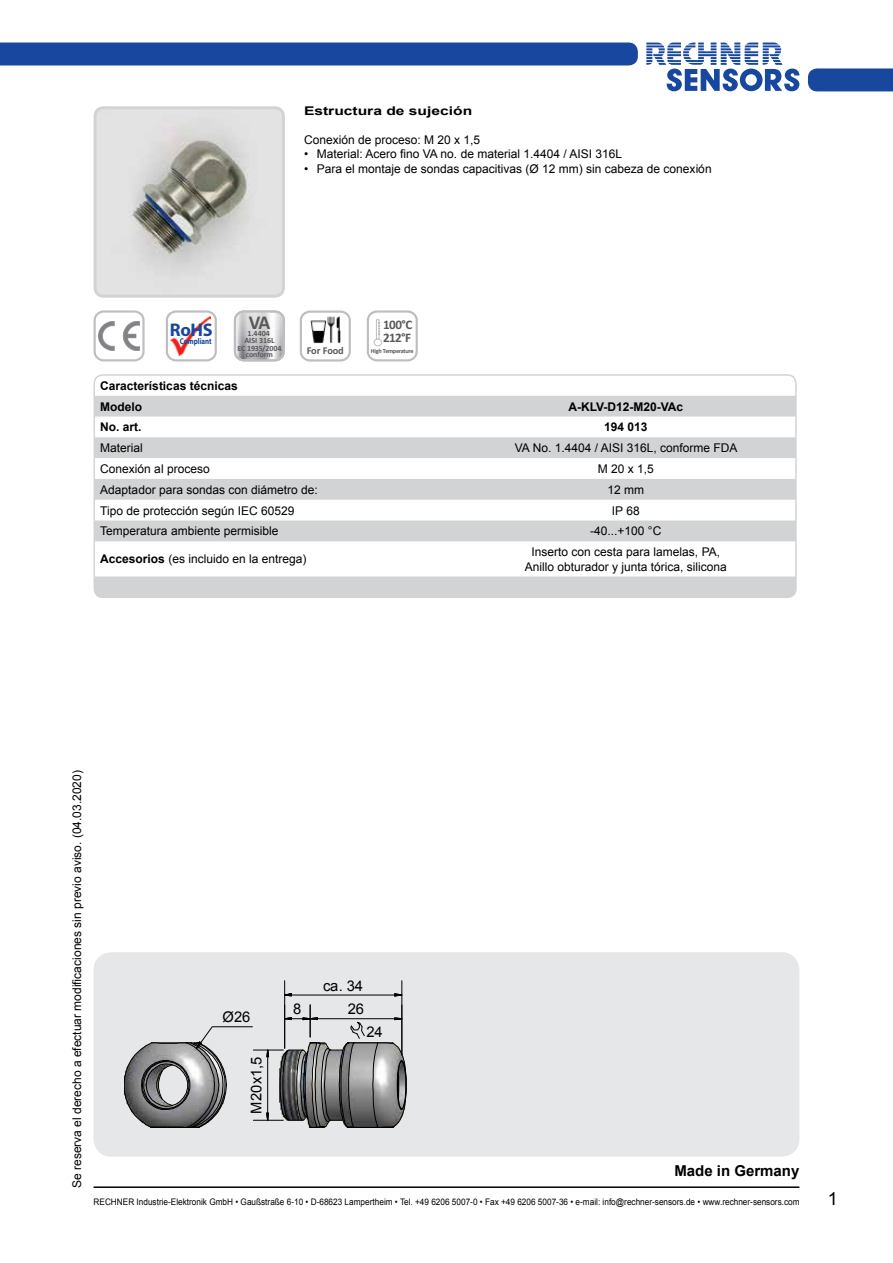
<style>
.page{position:relative;width:893px;height:1263px;background:#fff}
.page>*{position:absolute;margin:0;border:0;box-sizing:border-box;transform-origin:0 0}
.t1{font:700 19.65px "Calibri";color:#58595b}
.t2{font:700 18.3px "Myriad Pro";color:#17479e}
.t3{font:18px "Arial";color:#000}
.t4{font:700 15px "Arial";color:#000}
.t5{font:14.7px "Arial";letter-spacing:-.01em;color:#000}
.t6{font:700 13.05px/13px "Calibri";letter-spacing:-.055em;color:#58595b}
.t7{font:12px/14.4px "Arial";color:#000;text-align:center}
.t8{font:700 12px/20.7px "Arial";color:#000}
.t9{font:700 12px "Arial";color:#000;scale:1.3 1}
.t10{font:700 10.5px "Calibri";letter-spacing:-.02em;color:#58595b}
.t11{font:9px "Arial";color:#000;scale:.91 1}
.t12{font:700 8.4px "Myriad Pro";color:#17479e;scale:.82 1}
.t13{font:700 7.95px/7.2px "Calibri";letter-spacing:-.01em;color:#58595b;text-align:center}
.t14{font:700 6.3px "Calibri";letter-spacing:-.045em;color:#58595b}
.s1{font-weight:700}
</style>
<div class="page">
<svg style="left:646px;top:43px;width:153px;height:48px"></svg>
<div style="left:808px;top:68px;width:85px;height:23px;background:#17479e"></div>
<hr style="left:94px;top:1186px;width:705px;height:2px;background:#000">
<div style="left:0;top:43px;width:638px;height:22px;background:#17479e"></div>
<div style="left:94px;top:952px;width:705px;height:205px;background:#e6e7e8;border-radius:18px"></div>
<div style="left:94px;top:310px;width:51px;height:51px;border:2px solid #bcbec0;border-radius:9px"></div>
<svg style="left:98px;top:321px;width:42px;height:30px"></svg>
<div style="left:166px;top:310px;width:51px;height:51px;border:2px solid #bcbec0;border-radius:9px"></div>
<img style="left:171px;top:316px;width:39px;height:40px">
<img style="left:98px;top:110px;width:183px;height:184px">
<div style="left:94px;top:106px;width:191px;height:192px;border:3px solid #d1d3d4;border-radius:9px"></div>
<svg style="left:234px;top:310px;width:51px;height:51px;background:#cdcdcf"></svg>
<div style="left:300px;top:310px;width:51px;height:52px;border:2px solid #bcbec0;border-radius:9px"></div>
<img style="left:310px;top:316px;width:30px;height:28px">
<svg style="left:266px;top:1050px;width:4px;height:20px"></svg>
<svg style="left:266px;top:1112px;width:4px;height:8px"></svg>
<hr style="left:267px;top:1057px;width:1px;height:56px;background:#000">
<hr style="left:253px;top:1049px;width:30px;height:1px;background:#000">
<hr style="left:253px;top:1120px;width:30px;height:1px;background:#000">
<svg style="left:278px;top:1017px;width:129px;height:111px"></svg>
<hr style="left:317px;top:1018px;width:78px;height:1px;background:#000">
<hr style="left:310px;top:1005px;width:1px;height:32px;background:#000">
<svg style="left:394px;top:992px;width:9px;height:5px"></svg>
<svg style="left:285px;top:993px;width:7px;height:4px"></svg>
<hr style="left:291px;top:994px;width:104px;height:1px;background:#000">
<hr style="left:284px;top:981px;width:1px;height:67px;background:#000">
<hr style="left:401px;top:981px;width:1px;height:74px;background:#000">
<svg style="left:124px;top:1026px;width:129px;height:102px"></svg>
<div style="left:367px;top:310px;width:51px;height:51px;border:2px solid #bcbec0;border-radius:9px"></div>
<div style="left:374px;top:339px;width:8px;height:7px;border:1px solid #bcbec0;border-radius:50%"></div>
<div style="left:376px;top:319px;width:3px;height:20px;border:1px solid #bcbec0"></div>
<svg style="left:378px;top:323px;width:2px;height:12px"></svg>
<svg style="left:94px;top:396px;width:700px;height:201px"></svg>
<div style="left:94px;top:374px;width:703px;height:224px;border:2px solid #d1d3d4;border-radius:9px"></div>
<p class="t9" style="left:304px;top:103px;width:131px">Estructura de sujeción</p>
<p class="t7" style="left:304px;top:133px;width:178px">Conexión de proceso: M 20 x 1,5</p>
<p class="t7" style="left:304px;top:147px;width:320px">• Material: Acero fino VA no. de material 1.4404 / AISI 316L</p>
<p class="t7" style="left:304px;top:161px;width:409px">• Para el montaje de sondas capacitivas (Ø 12 mm) sin cabeza de conexión</p>
<h2 class="t2" style="left:170px;top:318px;width:44px">RoHS</h2>
<p class="t12" style="left:180px;top:335px;width:41px">Compliant</p>
<h1 class="t1" style="left:249px;top:310px;width:23px">VA</h1>
<p class="t13" style="left:238px;top:330px;width:45px">1.4404<br>AISI 316L<br>EC 1935/2004</p>
<p class="t13" style="left:246px;top:350px;width:29px">conform</p>
<p class="t8" style="left:100px;top:376px;width:139px">Características técnicas<br>Modelo</p>
<p class="t10" style="left:307px;top:344px;width:39px">For Food</p>
<p class="t6" style="left:383px;top:318px;width:31px">100°C<br>212°F</p>
<p class="t14" style="left:371px;top:347px;width:44px">High Temperature</p>
<p class="t8" style="left:568px;top:396px;width:116px">A-KLV-D12-M20-VAc</p>
<p class="t8" style="left:100px;top:417px;width:43px">No. art.</p>
<p class="t8" style="left:604px;top:417px;width:45px">194 013</p>
<p class="t7" style="left:100px;top:441px;width:44px">Material</p>
<p class="t7" style="left:515px;top:441px;width:224px">VA No. 1.4404 / AISI 316L, conforme FDA</p>
<p class="t7" style="left:100px;top:462px;width:111px">Conexión al proceso</p>
<p class="t7" style="left:598px;top:462px;width:58px">M 20 x 1,5</p>
<p class="t7" style="left:100px;top:482px;width:219px">Adaptador para sondas con diámetro de:</p>
<p class="t7" style="left:607px;top:482px;width:38px">12 mm</p>
<p class="t7" style="left:100px;top:503px;width:196px">Tipo de protección según IEC 60529</p>
<p class="t7" style="left:612px;top:503px;width:29px">IP 68</p>
<p class="t7" style="left:100px;top:524px;width:180px">Temperatura ambiente permisible</p>
<p class="t7" style="left:590px;top:524px;width:73px">-40...+100 °C</p>
<p class="t7" style="left:100px;top:552px;width:208px"><span class="s1">Accesorios</span> (es incluido en la entrega)</p>
<p class="t7" style="left:525px;top:545px;width:204px">Inserto con cesta para lamelas, PA,<br>Anillo obturador y junta tórica, silicona</p>
<p class="t7" style="left:70px;top:1188px;width:419px;rotate:-90deg">Se reserva el derecho a efectuar modificaciones sin previo aviso. (04.03.2020)</p>
<p class="t5" style="left:222px;top:1007px;width:29px">Ø26</p>
<p class="t5" style="left:247px;top:1113px;width:58px;rotate:-90deg">M x1,5</p>
<p class="t5" style="left:247px;top:1101px;width:18px;rotate:-90deg">20</p>
<p class="t5" style="left:323px;top:976px;width:41px">ca. 34</p>
<p class="t5" style="left:293px;top:999px;width:10px">8</p>
<p class="t5" style="left:348px;top:999px;width:18px">26</p>
<p class="t5" style="left:366px;top:1022px;width:18px">24</p>
<p class="t4" style="left:674px;top:1161px;width:127px">Made in Germany</p>
<p class="t11" style="left:94px;top:1196px;width:777px">RECHNER Industrie-Elektronik GmbH • Gaußstraße 6-10 • D-68623 Lampertheim • Tel. +49 6206 5007-0 • Fax +49 6206 5007-36 • e-mail: info@rechner-sensors.de • www.rechner-sensors.com</p>
<h3 class="t3" style="left:828px;top:1187px;width:12px">1</h3>
</div>
